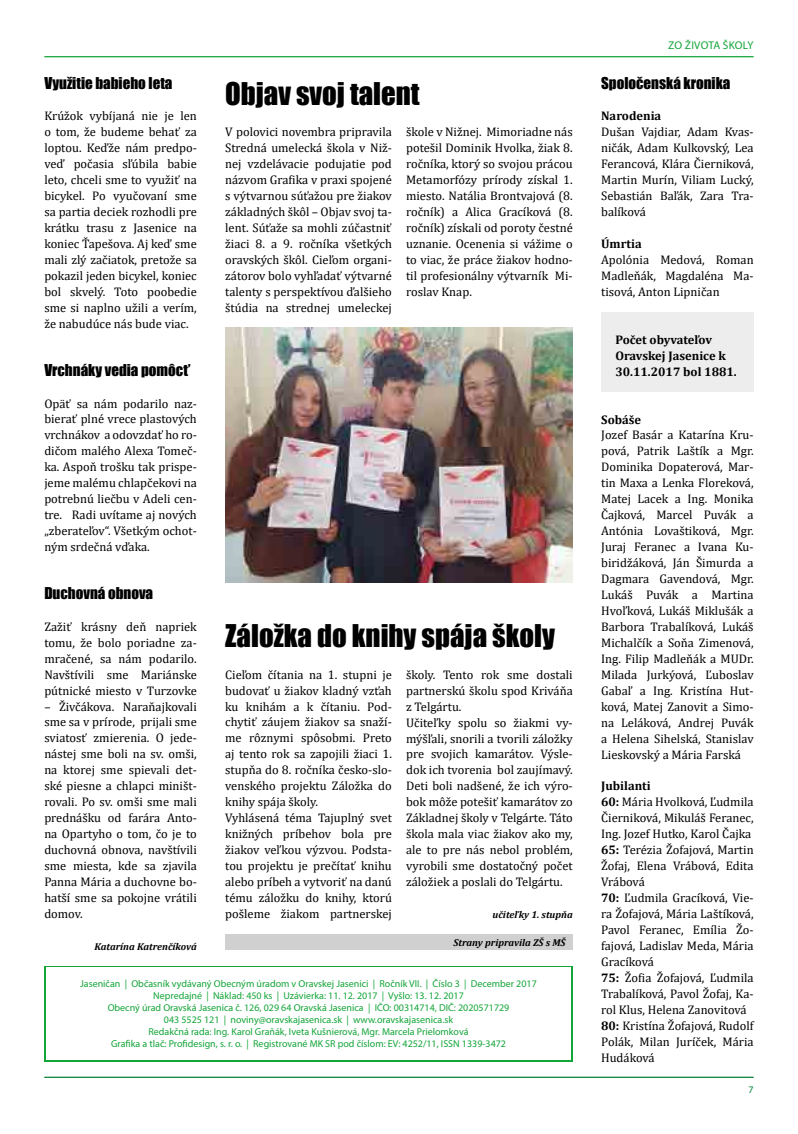
<style>
.page{position:relative;width:798px;height:1134px;background:#fff}
.page>*{position:absolute;margin:0;border:0;box-sizing:border-box;transform-origin:0 0}
.t1{font:28.75px "Impact";color:#000}
.t2{font:15px "Impact";color:#000}
.t3{font:12.5px/16px "Cambria";color:#000;text-align:justify}
.t4{font:700 12.5px/16px "Cambria";color:#000}
.t5{font:11.25px "Myriad Pro";letter-spacing:.01em;color:#13a538}
.t6{font:10px/12px "Myriad Pro";color:#13a538;text-align:center}
.t7{font:italic 700 10px "Cambria";color:#000}
.t8{font:10px "Myriad Pro";color:#008237}
.s1{font-weight:700}
</style>
<div class="page">
<hr style="left:44px;top:56px;width:709px;height:1px;background:#13a538">
<hr style="left:44px;top:1077px;width:709px;height:1px;background:#008237">
<img style="left:225px;top:328px;width:347px;height:255px">
<div style="left:225px;top:934px;width:347px;height:16px;background:#d0d0d0"></div>
<div style="left:601px;top:312px;width:152px;height:80px;background:#ededed"></div>
<div style="left:44px;top:966px;width:528px;height:95px;background:linear-gradient(to bottom,#fff,#fff)"></div>
<div style="left:46px;top:967px;width:524px;height:92px;background:#fff"></div>
<p class="t2" style="left:44px;top:71px;width:130px">Využitie babieho leta</p>
<p class="t3" style="left:44px;top:108px;width:154px">Krúžok vybíjaná nie je len o tom, že budeme behať za loptou. Keďže nám predpo&shy;veď počasia sľúbila babie leto, chceli sme to využiť na bicykel. Po vyučovaní sme sa partia deciek rozhodli pre krátku trasu z Jasenice na koniec Ťapešova. Aj keď sme mali zlý začiatok, pretože sa pokazil jeden bicykel, koniec bol skvelý. Toto poobedie sme si naplno užili a verím, že nabudúce nás bude viac.</p>
<p class="t2" style="left:44px;top:358px;width:147px">Vrchnáky vedia pomôcť</p>
<p class="t3" style="left:44px;top:395px;width:154px">Opäť sa nám podarilo naz&shy;bierať plné vrece plastových vrchnákov a odovzdať ho ro&shy;dičom malého Alexa Tomeč&shy;ka. Aspoň trošku tak prispe&shy;jeme malému chlapčekovi na potrebnú liečbu v Adeli cen&shy;tre. Radi uvítame aj nových „zberateľov“. Všetkým ochot&shy;ným srdečná vďaka.</p>
<p class="t2" style="left:44px;top:581px;width:110px">Duchovná obnova</p>
<p class="t3" style="left:44px;top:618px;width:154px">Zažiť krásny deň napriek tomu, že bolo poriadne za&shy;mračené, sa nám podarilo.<br>Navštívili sme Mariánske pútnické miesto v Turzovke</p>
<p class="t3" style="left:44px;top:698px;width:154px">– Živčákova. Naraňajkovali sme sa v prírode, prijali sme sviatosť zmierenia. O jede&shy;nástej sme boli na sv. omši, na ktorej sme spievali det&shy;ské piesne a chlapci miništ&shy;rovali. Po sv. omši sme mali prednášku od farára Anto&shy;na Opartyho o tom, čo je to duchovná obnova, navštívili sme miesta, kde sa zjavila Panna Mária a duchovne bo&shy;hatší sme sa pokojne vrátili domov.</p>
<p class="t7" style="left:94px;top:939px;width:104px">Katarína Katrenčíková</p>
<h1 class="t1" style="left:225px;top:71px;width:196px">Objav svoj talent</h1>
<p class="t3" style="left:225px;top:124px;width:168px">V polovici novembra pripravila Stredná umelecká škola v Niž&shy;nej vzdelávacie podujatie pod názvom Grafika v praxi spojené s výtvarnou súťažou pre žiakov základných škôl – Objav svoj ta&shy;lent. Súťaže sa mohli zúčastniť žiaci 8. a 9. ročníka všetkých oravských škôl. Cieľom organi&shy;zátorov bolo vyhľadať výtvarné talenty s perspektívou ďalšieho štúdia na strednej umeleckej</p>
<p class="t3" style="left:406px;top:124px;width:168px">škole v Nižnej. Mimoriadne nás potešil Dominik Hvolka, žiak 8. ročníka, ktorý so svojou prácou Metamorfózy prírody získal 1. miesto. Natália Brontvajová (8. ročník) a Alica Gracíková (8. ročník) získali od poroty čestné uznanie. Ocenenia si vážime o to viac, že práce žiakov hodno&shy;til profesionálny výtvarník Mi&shy;roslav Knap.</p>
<h1 class="t1" style="left:225px;top:613px;width:331px">Záložka do knihy spája školy</h1>
<p class="t3" style="left:225px;top:666px;width:168px;text-align:left">Cieľom čítania na 1. stupni je budovať u žiakov kladný vzťah ku knihám a k čítaniu. Pod&shy;chytiť záujem žiakov sa snaží&shy;me rôznymi spôsobmi. Preto aj tento rok sa zapojili žiaci 1. stupňa do 8. ročníka česko-slo&shy;venského projektu Záložka do knihy spája školy.<br>Vyhlásená téma Tajuplný svet knižných príbehov bola pre žiakov veľkou výzvou. Podsta&shy;tou projektu je prečítať knihu alebo príbeh a vytvoriť na danú tému záložku do knihy, ktorú pošleme žiakom partnerskej</p>
<p class="t3" style="left:406px;top:666px;width:168px;text-align:left">školy. Tento rok sme dostali partnerskú školu spod Kriváňa z Telgártu.<br>Učiteľky spolu so žiakmi vy&shy;mýšľali, snorili a tvorili záložky pre svojich kamarátov. Výsle&shy;dok ich tvorenia bol zaujímavý.<br>Deti boli nadšené, že ich výro&shy;bok môže potešiť kamarátov zo<br>Základnej školy v Telgárte. Táto škola mala viac žiakov ako my, ale to pre nás nebol problém, vyrobili sme dostatočný počet záložiek a poslali do Telgártu.</p>
<p class="t7" style="left:492px;top:907px;width:82px">učiteľky 1. stupňa</p>
<p class="t7" style="left:453px;top:935px;width:114px">Strany pripravila ZŠ s MŠ</p>
<p class="t6" style="left:80px;top:978px;width:458px">Jaseničan | Občasník vydávaný Obecným úradom v Oravskej Jasenici | Ročník VII. | Číslo 3 | December 2017<br>Nepredajné | Náklad: 450 ks | Uzávierka: 11. 12. 2017 | Vyšlo: 13. 12. 2017<br>Obecný úrad Oravská Jasenica č. 126, 029 64 Oravská Jasenica | IČO: 00314714, DIČ: 2020571729<br>043 5525 121 | noviny@oravskajasenica.sk | www.oravskajasenica.sk<br>Redakčná rada: Ing. Karol Graňák, Iveta Kušnierová, Mgr. Marcela Prielomková<br>Grafika a tlač: Profidesign, s. r. o. | Registrované MK SR pod číslom: EV: 4252/11, ISSN 1339-3472</p>
<p class="t5" style="left:668px;top:38px;width:87px">ZO ŽIVOTA ŠKOLY</p>
<p class="t2" style="left:601px;top:71px;width:131px">Spoločenská kronika</p>
<p class="t4" style="left:601px;top:108px;width:62px">Narodenia</p>
<p class="t3" style="left:601px;top:124px;width:154px">Dušan Vajdiar, Adam Kvas&shy;ničák, Adam Kulkovský, Lea Ferancová, Klára Čierniková, Martin Murín, Viliam Lucký, Sebastián Baľák, Zara Tra&shy;balíková</p>
<p class="t4" style="left:601px;top:235px;width:42px">Úmrtia</p>
<p class="t3" style="left:601px;top:252px;width:154px">Apolónia Medová, Roman Madleňák, Magdaléna Ma&shy;tisová, Anton Lipničan</p>
<p class="t4" style="left:615px;top:331px;width:123px">Počet obyvateľov<br>Oravskej Jasenice k<br>30.11.2017 bol 1881.</p>
<p class="t4" style="left:601px;top:411px;width:42px">Sobáše</p>
<p class="t3" style="left:601px;top:427px;width:154px">Jozef Basár a Katarína Kru&shy;pová, Patrik Laštík a Mgr.<br>Dominika Dopaterová, Mar&shy;tin Maxa a Lenka Floreková, Matej Lacek a Ing. Monika Čajková, Marcel Puvák a Antónia Lovaštiková, Mgr.<br>Juraj Feranec a Ivana Ku&shy;biridžáková, Ján Šimurda a Dagmara Gavendová, Mgr.<br>Lukáš Puvák a Martina Hvoľková, Lukáš Miklušák a Barbora Trabalíková, Lukáš Michalčík a Soňa Zimenová, Ing. Filip Madleňák a MUDr.<br>Milada Jurkýová, Ľuboslav Gabaľ a Ing. Kristína Hut&shy;ková, Matej Zanovit a Simo&shy;na Leláková, Andrej Puvák a Helena Sihelská, Stanislav Lieskovský a Mária Farská</p>
<p class="t3" style="left:601px;top:778px;width:154px;text-align:left"><span class="s1">Jubilanti<br>60:</span> Mária Hvolková, Ľudmila<br>Čierniková, Mikuláš Feranec,<br>Ing. Jozef Hutko, Karol Čajka<br><span class="s1">65:</span> Terézia Žofajová, Martin<br>Žofaj, Elena Vrábová, Edita<br>Vrábová<br><span class="s1">70:</span> Ľudmila Gracíková, Vie&shy;ra Žofajová, Mária Laštíková,<br>Pavol Feranec, Emília Žo&shy;fajová, Ladislav Meda, Mária<br>Gracíková<br><span class="s1">75:</span> Žofia Žofajová, Ľudmila<br>Trabalíková, Pavol Žofaj, Ka&shy;rol Klus, Helena Zanovitová<br><span class="s1">80:</span> Kristína Žofajová, Rudolf<br>Polák, Milan Juríček, Mária<br>Hudáková</p>
<p class="t8" style="left:748px;top:1084px;width:7px">7</p>
</div>
